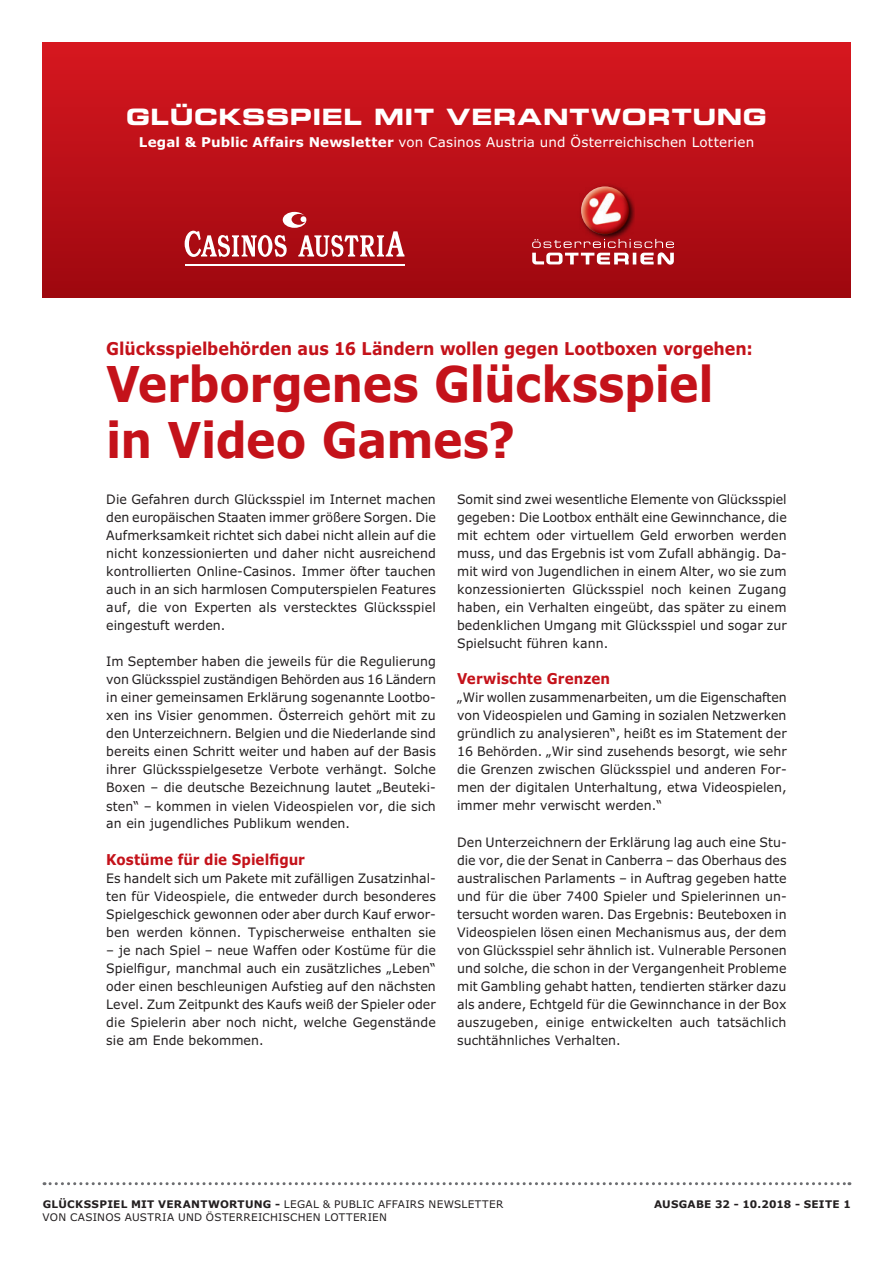
<style>
.page{position:relative;width:893px;height:1263px;background:#fff}
.page>*{position:absolute;margin:0;border:0;box-sizing:border-box;transform-origin:0 0}
.t1{font:700 49.5px/55.5px "Verdanski";letter-spacing:-.01em;color:#c4121a;scale:.9 1}
.t2{font:22.5px "Eurostile Bold Extended Two";letter-spacing:.025em;color:#fff}
.t3{font:700 17.7px "Verdanski";letter-spacing:-.005em;color:#c4121a;scale:.9 1}
.t4{font:700 15px "Verdanski";letter-spacing:.005em;color:#c4121a;scale:.9 1}
.t5{font:13.5px "Verdanski";letter-spacing:.015em;color:#fff}
.t6{font:13.05px/18px "Verdanski";letter-spacing:.005em;color:#231f20;text-align:justify;scale:.96 1}
.t7{font:10.5px/13.5px "Verdanski";letter-spacing:.025em;color:#231f20}
.t8{font:700 10.5px "Verdanski";letter-spacing:.02em;color:#231f20}
.s1{font-weight:700}
</style>
<div class="page">
<div style="left:43px;top:43px;width:807px;height:255px;background:linear-gradient(to bottom,#d7171f,#9f0911)"></div>
<svg style="left:44px;top:1182px;width:806px;height:3px"></svg>
<svg style="left:185px;top:212px;width:219px;height:45px"></svg>
<hr style="left:185px;top:264px;width:219px;height:1px;background:#fff">
<img style="left:575px;top:183px;width:59px;height:56px">
<svg style="left:532px;top:239px;width:142px;height:26px"></svg>
<h2 class="t2" style="left:126px;top:101px;width:642px">GLÜCKSSPIEL MIT VERANTWORTUNG</h2>
<p class="t5" style="left:139px;top:134px;width:617px"><span class="s1">Legal &amp; Public Affairs Newsletter</span> von Casinos Austria und Österreichischen Lotterien</p>
<h3 class="t3" style="left:106px;top:337px;width:720px">Glücksspielbehörden aus 16 Ländern wollen gegen Lootboxen vorgehen:</h3>
<h1 class="t1" style="left:106px;top:355px;width:676px">Verborgenes Glücksspiel in Video Games?</h1>
<p class="t6" style="left:106px;top:490px;width:345px">Die Gefahren durch Glücksspiel im Internet machen den europäischen Staaten immer größere Sorgen. Die Aufmerksamkeit richtet sich dabei nicht allein auf die nicht konzessionierten und daher nicht ausreichend kontrollierten Online-Casinos. Immer öfter tauchen auch in an sich harmlosen Computerspielen Features auf, die von Experten als verstecktes Glücksspiel eingestuft werden.</p>
<p class="t6" style="left:106px;top:652px;width:345px">Im September haben die jeweils für die Regulierung von Glücksspiel zuständigen Behörden aus 16 Ländern in einer gemeinsamen Erklärung sogenannte Lootbo&shy;xen ins Visier genommen. Österreich gehört mit zu den Unterzeichnern. Belgien und die Niederlande sind bereits einen Schritt weiter und haben auf der Basis ihrer Glücksspielgesetze Verbote verhängt. Solche Boxen – die deutsche Bezeichnung lautet „Beuteki&shy;sten“ – kommen in vielen Videospielen vor, die sich an ein jugendliches Publikum wenden.</p>
<p class="t4" style="left:106px;top:849px;width:222px">Kostüme für die Spielfigur</p>
<p class="t6" style="left:106px;top:868px;width:345px">Es handelt sich um Pakete mit zufälligen Zusatzinhal&shy;ten für Videospiele, die entweder durch besonderes Spielgeschick gewonnen oder aber durch Kauf erwor&shy;ben werden können. Typischerweise enthalten sie</p>
<p class="t6" style="left:106px;top:940px;width:345px">– je nach Spiel – neue Waffen oder Kostüme für die Spielfigur, manchmal auch ein zusätzliches „Leben“ oder einen beschleunigen Aufstieg auf den nächsten Level. Zum Zeitpunkt des Kaufs weiß der Spieler oder die Spielerin aber noch nicht, welche Gegenstände sie am Ende bekommen.</p>
<p class="t6" style="left:457px;top:490px;width:345px">Somit sind zwei wesentliche Elemente von Glücksspiel gegeben: Die Lootbox enthält eine Gewinnchance, die mit echtem oder virtuellem Geld erworben werden muss, und das Ergebnis ist vom Zufall abhängig. Da&shy;mit wird von Jugendlichen in einem Alter, wo sie zum konzessionierten Glücksspiel noch keinen Zugang haben, ein Verhalten eingeübt, das später zu einem bedenklichen Umgang mit Glücksspiel und sogar zur Spielsucht führen kann.</p>
<p class="t4" style="left:457px;top:669px;width:172px">Verwischte Grenzen</p>
<p class="t6" style="left:457px;top:688px;width:345px">„Wir wollen zusammenarbeiten, um die Eigenschaften von Videospielen und Gaming in sozialen Netzwerken gründlich zu analysieren“, heißt es im Statement der 16 Behörden. „Wir sind zusehends besorgt, wie sehr die Grenzen zwischen Glücksspiel und anderen For&shy;men der digitalen Unterhaltung, etwa Videospielen, immer mehr verwischt werden.“</p>
<p class="t6" style="left:457px;top:832px;width:345px">Den Unterzeichnern der Erklärung lag auch eine Stu&shy;die vor, die der Senat in Canberra – das Oberhaus des australischen Parlaments – in Auftrag gegeben hatte und für die über 7400 Spieler und Spielerinnen un&shy;tersucht worden waren. Das Ergebnis: Beuteboxen in Videospielen lösen einen Mechanismus aus, der dem von Glücksspiel sehr ähnlich ist. Vulnerable Personen und solche, die schon in der Vergangenheit Probleme mit Gambling gehabt hatten, tendierten stärker dazu als andere, Echtgeld für die Gewinnchance in der Box auszugeben, einige entwickelten auch tatsächlich suchtähnliches Verhalten.</p>
<p class="t7" style="left:43px;top:1197px;width:462px"><span class="s1">GLÜCKSSPIEL MIT VERANTWORTUNG -</span> LEGAL &amp; PUBLIC AFFAIRS NEWSLETTER<br>VON CASINOS AUSTRIA UND ÖSTERREICHISCHEN LOTTERIEN</p>
<p class="t8" style="left:654px;top:1197px;width:198px">AUSGABE 32 - 10.2018 - SEITE 1</p>
</div>
